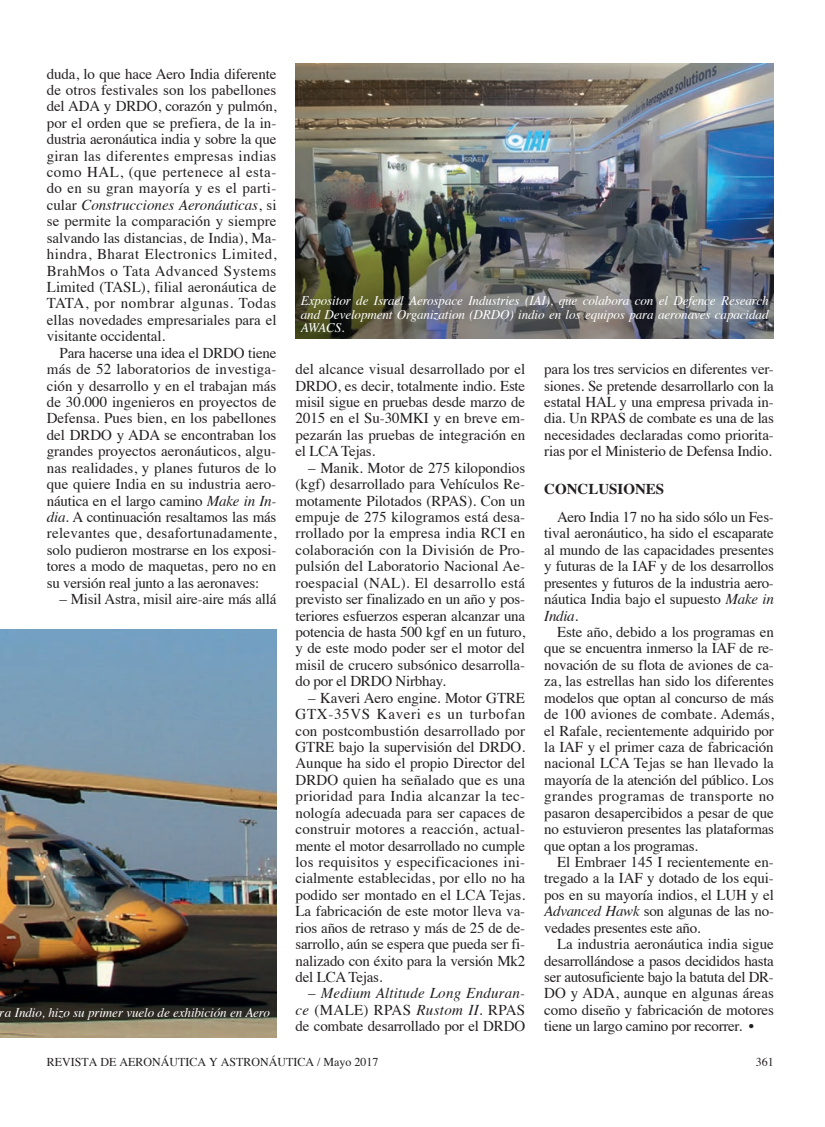
<style>
.page{position:relative;width:825px;height:1127px;background:#fff}
.page>*{position:absolute;margin:0;border:0;box-sizing:border-box;transform-origin:0 0}
.t1{font:15px/16.5px "Times";letter-spacing:-.015em;color:#231f20;text-align:justify}
.t2{font:700 15px "Times";color:#231f20}
.t3{font:italic 13.2px/13.5px "Times";letter-spacing:-.01em;color:#fff;text-align:justify}
.t4{font:12px "Times";color:#231f20}
.s1{font-style:italic}
</style>
<div class="page">
<img style="left:296px;top:64px;width:478px;height:274px">
<img style="left:0;top:629px;width:276px;height:409px">
<p class="t1" style="left:47px;top:64px;width:231px">duda, lo que hace Aero India diferente de otros festivales son los pabellones del ADA y DRDO, corazón y pulmón, por el orden que se prefiera, de la in&shy;dustria aeronáutica india y sobre la que giran las diferentes empresas indias como HAL, (que pertenece al esta&shy;do en su gran mayoría y es el parti&shy;cular <span class="s1">Construcciones Aeronáuticas</span>, si se permite la comparación y siempre salvando las distancias, de India), Ma&shy;hindra, Bharat Electronics Limited, BrahMos o Tata Advanced Systems Limited (TASL), filial aeronáutica de TATA, por nombrar algunas. Todas ellas novedades empresariales para el visitante occidental.</p>
<p class="t1" style="left:47px;top:343px;width:231px;text-indent:13px">Para hacerse una idea el DRDO tiene más de 52 laboratorios de investiga&shy;ción y desarrollo y en el trabajan más de 30.000 ingenieros en proyectos de Defensa. Pues bien, en los pabellones del DRDO y ADA se encontraban los grandes proyectos aeronáuticos, algu&shy;nas realidades, y planes futuros de lo que quiere India en su industria aero&shy;náutica en el largo camino <span class="s1">Make in In&shy;dia</span>. A continuación resaltamos las más relevantes que, desafortunadamente, solo pudieron mostrarse en los exposi&shy;tores a modo de maquetas, pero no en su versión real junto a las aeronaves:</p>
<p class="t1" style="left:60px;top:590px;width:218px">– Misil Astra, misil aire-aire más allá</p>
<p class="t3" style="left:0;top:1005px;width:272px">ra Indio, hizo su primer vuelo de exhibición en Aero</p>
<p class="t3" style="left:301px;top:293px;width:469px">Expositor de Israel Aerospace Industries (IAI), que colabora con el Defence Research and Development Organization (DRDO) indio en los equipos para aeronaves capacidad AWACS.</p>
<p class="t1" style="left:296px;top:360px;width:231px">del alcance visual desarrollado por el DRDO, es decir, totalmente indio. Este misil sigue en pruebas desde marzo de 2015 en el Su-30MKI y en breve em&shy;pezarán las pruebas de integración en el LCA Tejas.</p>
<p class="t1" style="left:296px;top:458px;width:231px;text-indent:13px">– Manik. Motor de 275 kilopondios (kgf) desarrollado para Vehículos Re&shy;motamente Pilotados (RPAS). Con un empuje de 275 kilogramos está desa&shy;rrollado por la empresa india RCI en colaboración con la División de Pro&shy;pulsión del Laboratorio Nacional Ae&shy;roespacial (NAL). El desarrollo está previsto ser finalizado en un año y pos&shy;teriores esfuerzos esperan alcanzar una potencia de hasta 500 kgf en un futuro, y de este modo poder ser el motor del misil de crucero subsónico desarrolla&shy;do por el DRDO Nirbhay.</p>
<p class="t1" style="left:296px;top:688px;width:231px;text-indent:13px">– Kaveri Aero engine. Motor GTRE GTX-35VS Kaveri es un turbofan con postcombustión desarrollado por GTRE bajo la supervisión del DRDO.<br>Aunque ha sido el propio Director del DRDO quien ha señalado que es una prioridad para India alcanzar la tec&shy;nología adecuada para ser capaces de construir motores a reacción, actual&shy;mente el motor desarrollado no cumple los requisitos y especificaciones ini&shy;cialmente establecidas, por ello no ha podido ser montado en el LCA Tejas.<br>La fabricación de este motor lleva va&shy;rios años de retraso y más de 25 de de&shy;sarrollo, aún se espera que pueda ser fi&shy;nalizado con éxito para la versión Mk2 del LCA Tejas.</p>
<p class="t1" style="left:296px;top:984px;width:231px;text-indent:13px">– <span class="s1">Medium Altitude Long Enduran&shy;ce</span> (MALE) RPAS <span class="s1">Rustom II</span>. RPAS de combate desarrollado por el DRDO</p>
<p class="t1" style="left:544px;top:360px;width:231px">para los tres servicios en diferentes ver&shy;siones. Se pretende desarrollarlo con la estatal HAL y una empresa privada in&shy;dia. Un RPAS de combate es una de las necesidades declaradas como priorita&shy;rias por el Ministerio de Defensa Indio.</p>
<p class="t2" style="left:544px;top:474px;width:122px">CONCLUSIONES</p>
<p class="t1" style="left:544px;top:507px;width:231px;text-indent:13px">Aero India 17 no ha sido sólo un Fes&shy;tival aeronáutico, ha sido el escaparate al mundo de las capacidades presentes y futuras de la IAF y de los desarrollos presentes y futuros de la industria aero&shy;náutica India bajo el supuesto <span class="s1">Make in India</span>.</p>
<p class="t1" style="left:544px;top:622px;width:231px;text-indent:13px">Este año, debido a los programas en que se encuentra inmerso la IAF de re&shy;novación de su flota de aviones de ca&shy;za, las estrellas han sido los diferentes modelos que optan al concurso de más de 100 aviones de combate. Además, el Rafale, recientemente adquirido por la IAF y el primer caza de fabricación nacional LCA Tejas se han llevado la mayoría de la atención del público. Los grandes programas de transporte no pasaron desapercibidos a pesar de que no estuvieron presentes las plataformas que optan a los programas.</p>
<p class="t1" style="left:544px;top:852px;width:231px;text-indent:13px">El Embraer 145 I recientemente en&shy;tregado a la IAF y dotado de los equi&shy;pos en su mayoría indios, el LUH y el <span class="s1">Advanced Hawk</span> son algunas de las no&shy;vedades presentes este año.</p>
<p class="t1" style="left:544px;top:934px;width:231px;text-indent:13px">La industria aeronáutica india sigue desarrollándose a pasos decididos hasta ser autosuficiente bajo la batuta del DR-DO y ADA, aunque en algunas áreas como diseño y fabricación de motores tiene un largo camino por recorrer. •</p>
<p class="t4" style="left:47px;top:1050px;width:333px">REVISTA DE AERONÁUTICA Y ASTRONÁUTICA / Mayo 2017</p>
<p class="t4" style="left:756px;top:1050px;width:19px">361</p>
</div>
